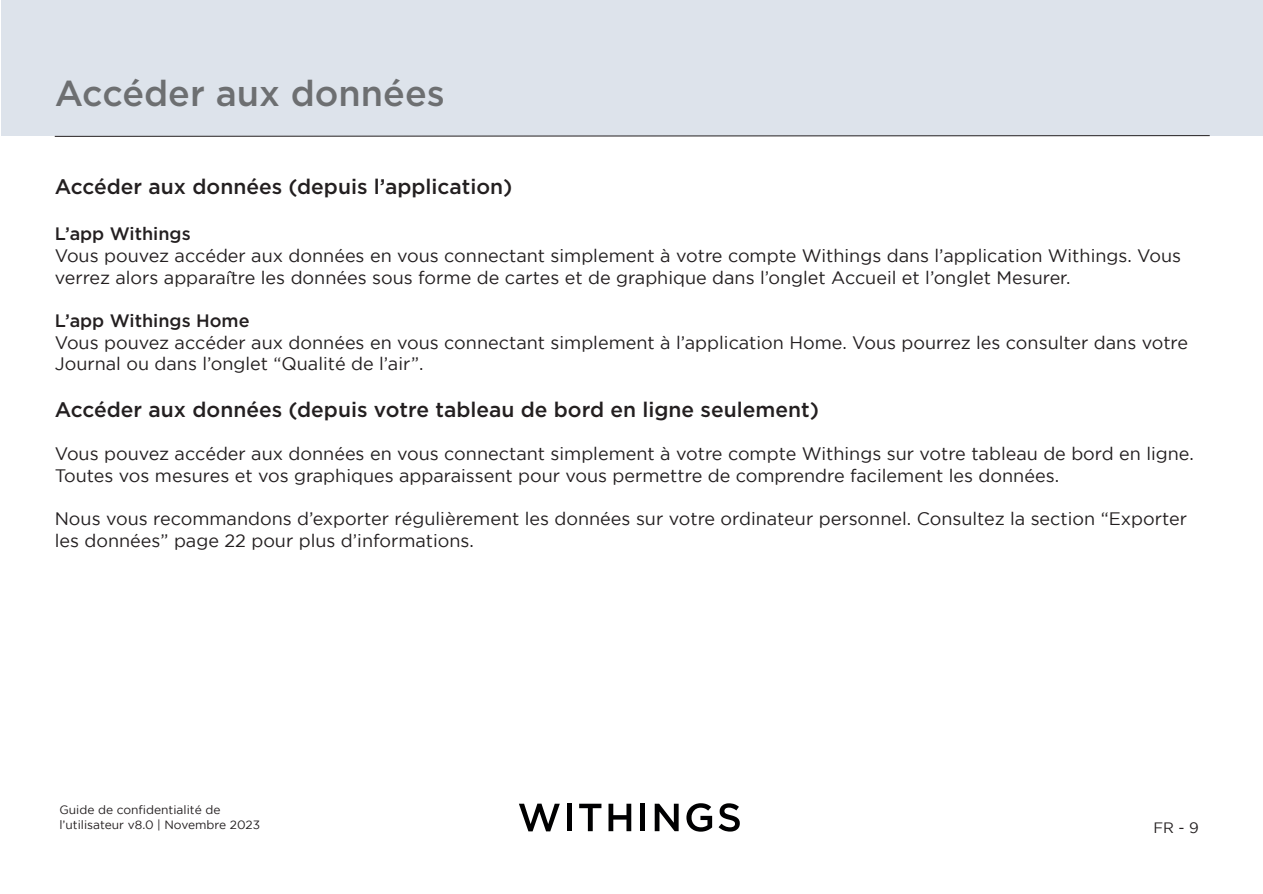
<style>
.page{position:relative;width:1263px;height:894px;background:#fff}
.page>*{position:absolute;margin:0;border:0;box-sizing:border-box;transform-origin:0 0}
.t1{font:500 36px "Gotham";color:#6d6f71}
.t2{font:500 21px "Gotham";color:#231f20}
.t3{font:18px/21.6px "Gotham";color:#231f20}
.t4{font:500 18px "Gotham";color:#231f20}
.t5{font:15px "Gotham";color:#231f20}
.t6{font:12px/14.4px "Gotham";color:#231f20}
</style>
<div class="page">
<svg style="left:519px;top:803px;width:41px;height:28px"></svg>
<div style="left:567px;top:803px;width:5px;height:27px;background:#000001"></div>
<svg style="left:579px;top:803px;width:22px;height:27px"></svg>
<svg style="left:608px;top:803px;width:23px;height:27px"></svg>
<div style="left:640px;top:803px;width:5px;height:27px;background:#000001"></div>
<svg style="left:654px;top:803px;width:24px;height:27px"></svg>
<svg style="left:686px;top:803px;width:26px;height:28px"></svg>
<svg style="left:718px;top:803px;width:22px;height:28px"></svg>
<div style="left:2px;top:0;width:1261px;height:135px;background:#dde3eb"></div>
<svg style="left:54px;top:135px;width:1156px;height:2px"></svg>
<p class="t1" style="left:55px;top:70px;width:391px">Accéder aux données</p>
<p class="t2" style="left:55px;top:172px;width:459px">Accéder aux données (depuis l’application)</p>
<p class="t4" style="left:55px;top:222px;width:137px">L’app Withings</p>
<p class="t3" style="left:55px;top:244px;width:1127px">Vous pouvez accéder aux données en vous connectant simplement à votre compte Withings dans l’application Withings. Vous verrez alors apparaître les données sous forme de cartes et de graphique dans l’onglet Accueil et l’onglet Mesurer.</p>
<p class="t4" style="left:55px;top:308px;width:196px">L’app Withings Home</p>
<p class="t3" style="left:55px;top:331px;width:1134px">Vous pouvez accéder aux données en vous connectant simplement à l’application Home. Vous pourrez les consulter dans votre<br>Journal ou dans l’onglet “Qualité de l’air”.</p>
<p class="t2" style="left:55px;top:395px;width:766px">Accéder aux données (depuis votre tableau de bord en ligne seulement)</p>
<p class="t3" style="left:55px;top:442px;width:1140px">Vous pouvez accéder aux données en vous connectant simplement à votre compte Withings sur votre tableau de bord en ligne.<br>Toutes vos mesures et vos graphiques apparaissent pour vous permettre de comprendre facilement les données.</p>
<p class="t3" style="left:55px;top:507px;width:1133px">Nous vous recommandons d’exporter régulièrement les données sur votre ordinateur personnel. Consultez la section “Exporter les données” page 22 pour plus d’informations.</p>
<p class="t6" style="left:59px;top:802px;width:202px">Guide de confidentialité de l’utilisateur v8.0 | Novembre 2023</p>
<p class="t5" style="left:1153px;top:818px;width:47px">FR - 9</p>
</div>
